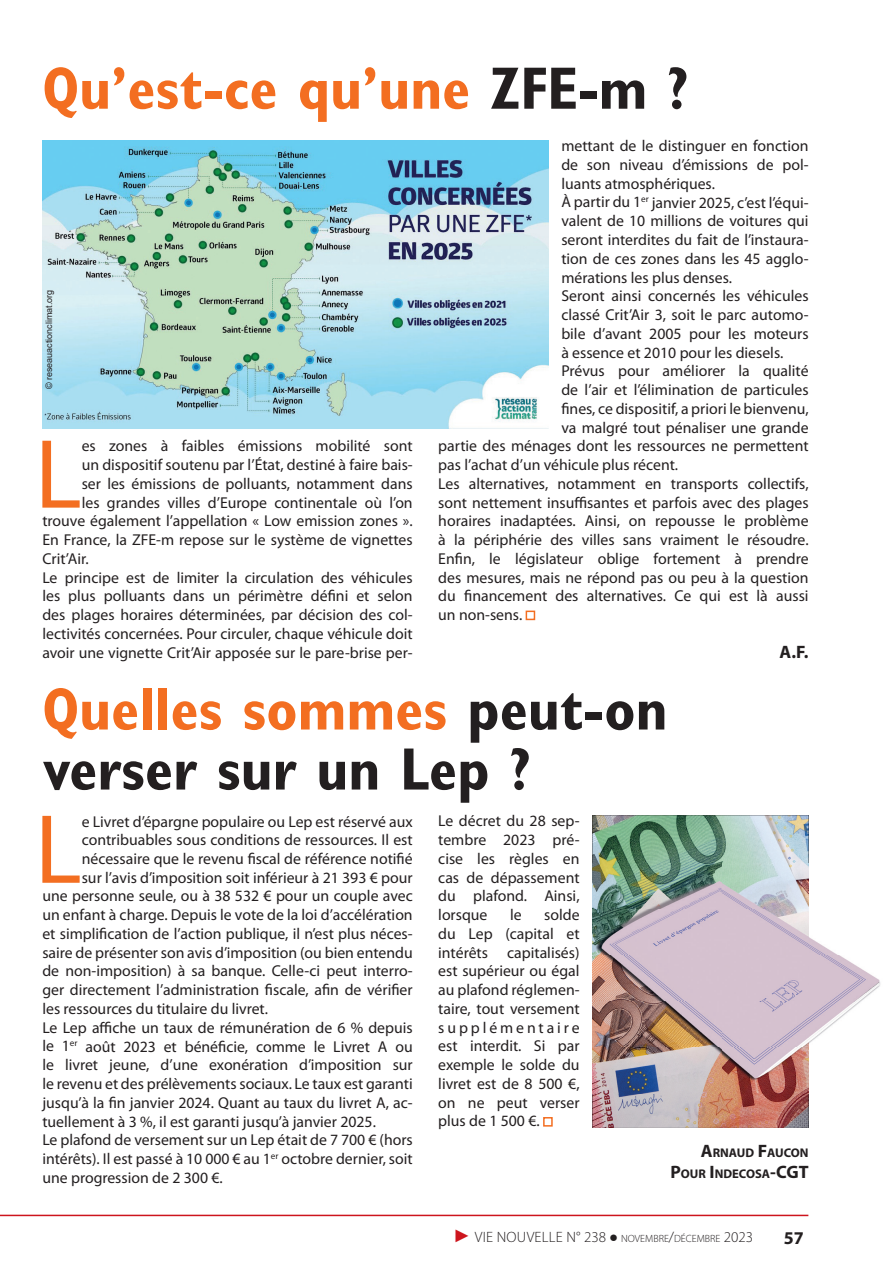
<style>
.page{position:relative;width:894px;height:1264px;background:#fff}
.page>*{position:absolute;margin:0;border:0;box-sizing:border-box;transform-origin:0 0}
.t1{font:99.15px "Myriad Pro";color:#f36e21}
.t2{font:700 condensed 60px/60px "Gill Sans";color:#231f20}
.t3{font:700 condensed 60px "Gill Sans";color:#f36e21}
.t4{font:700 18px "Myriad Pro";color:#231f20}
.t5{font:700 18px "Myriad Pro";color:#231f20}
.t6{font:15.75px/18.8px "Myriad Pro";color:#231f20;text-align:justify}
.t7{font:300 15px "Myriad Pro";letter-spacing:.02em;color:#231f20}
.t8{font:700 12.6px/21.6px "Myriad Pro";color:#231f20;text-align:right}
.t9{font:9px "Arial";color:#231f20}
.s1{color:#231f20}
.s2{color:#f36e21}
.s3{font-size:18px}
.s4{font-family:"Arial";font-weight:400;font-size:18px;color:#cd151d}
.s5{font-family:"Arial";font-weight:400}
.s6{font-size:10.5px}
.s7{font-style:inherit}
</style>
<div class="page">
<hr style="left:0;top:1214px;width:808px;height:2px;background:#cd151d">
<div style="left:525px;top:610px;width:10px;height:10px;border:2px solid #f36e21"></div>
<div style="left:543px;top:1117px;width:9px;height:9px;border:2px solid #f36e21"></div>
<img style="left:42px;top:140px;width:506px;height:288px">
<img style="left:592px;top:815px;width:216px;height:312px">
<img style="left:592px;top:863px;width:289px;height:230px">
<h2 class="t3" style="left:42px;top:53px;width:647px">Qu’est-ce qu’une <span class="s1">ZFE-m ?</span></h2>
<p class="t9" style="left:43px;top:389px;width:101px;rotate:-90deg">© reseauactionclimat.org</p>
<h1 class="t1" style="left:35px;top:413px;width:48px">L</h1>
<p class="t6" style="left:82px;top:436px;width:332px">es zones à faibles émissions mobilité sont</p>
<p class="t6" style="left:82px;top:455px;width:332px">un dispositif soutenu par l’État, destiné à faire bais-</p>
<p class="t6" style="left:82px;top:474px;width:332px">ser les émissions de polluants, notamment dans</p>
<p class="t6" style="left:82px;top:493px;width:332px">les grandes villes d’Europe continentale où l’on</p>
<p class="t6" style="left:42px;top:511px;width:371px">trouve également l’appellation « Low emission zones ».</p>
<p class="t6" style="left:42px;top:530px;width:371px">En France, la ZFE-m repose sur le système de vignettes</p>
<p class="t6" style="left:42px;top:549px;width:48px">Crit’Air.</p>
<p class="t6" style="left:42px;top:567px;width:371px">Le principe est de limiter la circulation des véhicules</p>
<p class="t6" style="left:42px;top:586px;width:371px">les plus polluants dans un périmètre défini et selon</p>
<p class="t6" style="left:42px;top:605px;width:371px">des plages horaires déterminées, par décision des col-</p>
<p class="t6" style="left:42px;top:624px;width:371px">lectivités concernées. Pour circuler, chaque véhicule doit</p>
<p class="t6" style="left:42px;top:642px;width:371px">avoir une vignette Crit’Air apposée sur le pare-brise per-</p>
<p class="t6" style="left:561px;top:136px;width:249px">mettant de le distinguer en fonction</p>
<p class="t6" style="left:561px;top:155px;width:249px">de son niveau d’émissions de pol-</p>
<p class="t6" style="left:561px;top:174px;width:155px">luants atmosphériques.</p>
<p class="t6" style="left:561px;top:193px;width:249px">À partir du 1<sup>er</sup> janvier 2025, c’est l’équi-</p>
<p class="t6" style="left:561px;top:211px;width:249px">valent de 10 millions de voitures qui</p>
<p class="t6" style="left:561px;top:230px;width:248px">seront interdites du fait de l’instaura-</p>
<p class="t6" style="left:561px;top:249px;width:248px">tion de ces zones dans les 45 agglo-</p>
<p class="t6" style="left:561px;top:268px;width:172px">mérations les plus denses.</p>
<p class="t6" style="left:561px;top:286px;width:249px">Seront ainsi concernés les véhicules</p>
<p class="t6" style="left:561px;top:305px;width:248px">classé Crit’Air 3, soit le parc automo-</p>
<p class="t6" style="left:561px;top:324px;width:249px">bile d’avant 2005 pour les moteurs</p>
<p class="t6" style="left:561px;top:342px;width:223px">à essence et 2010 pour les diesels.</p>
<p class="t6" style="left:561px;top:361px;width:249px">Prévus pour améliorer la qualité</p>
<p class="t6" style="left:561px;top:380px;width:249px">de l’air et l’élimination de particules</p>
<p class="t6" style="left:561px;top:399px;width:249px">fines, ce dispositif, a priori le bienvenu,</p>
<p class="t6" style="left:561px;top:417px;width:249px">va malgré tout pénaliser une grande</p>
<p class="t6" style="left:438px;top:436px;width:371px">partie des ménages dont les ressources ne permettent</p>
<p class="t6" style="left:438px;top:455px;width:241px">pas l’achat d’un véhicule plus récent.</p>
<p class="t6" style="left:438px;top:474px;width:371px">Les alternatives, notamment en transports collectifs,</p>
<p class="t6" style="left:438px;top:492px;width:371px">sont nettement insuffisantes et parfois avec des plages</p>
<p class="t6" style="left:438px;top:511px;width:371px">horaires inadaptées. Ainsi, on repousse le problème</p>
<p class="t6" style="left:438px;top:530px;width:371px">à la périphérie des villes sans vraiment le résoudre.</p>
<p class="t6" style="left:438px;top:549px;width:371px">Enfin, le législateur oblige fortement à prendre</p>
<p class="t6" style="left:438px;top:567px;width:371px">des mesures, mais ne répond pas ou peu à la question</p>
<p class="t6" style="left:438px;top:586px;width:371px">du financement des alternatives. Ce qui est là aussi</p>
<p class="t6" style="left:438px;top:605px;width:85px">un non-sens.</p>
<p class="t4" style="left:779px;top:640px;width:31px">A.F.</p>
<h2 class="t2" style="left:42px;top:679px;width:626px"><span class="s2">Quelles sommes</span> peut-on verser sur un Lep ?</h2>
<h1 class="t1" style="left:35px;top:788px;width:48px">L</h1>
<p class="t6" style="left:82px;top:811px;width:332px">e Livret d’épargne populaire ou Lep est réservé aux</p>
<p class="t6" style="left:82px;top:830px;width:332px">contribuables sous conditions de ressources. Il est</p>
<p class="t6" style="left:82px;top:849px;width:332px">nécessaire que le revenu fiscal de référence notifié</p>
<p class="t6" style="left:82px;top:868px;width:332px">sur l’avis d’imposition soit inférieur à 21 393 € pour</p>
<p class="t6" style="left:42px;top:886px;width:371px">une personne seule, ou à 38 532 € pour un couple avec</p>
<p class="t6" style="left:42px;top:905px;width:371px">un enfant à charge. Depuis le vote de la loi d’accélération</p>
<p class="t6" style="left:42px;top:924px;width:371px">et simplification de l’action publique, il n’est plus néces-</p>
<p class="t6" style="left:42px;top:942px;width:371px">saire de présenter son avis d’imposition (ou bien entendu</p>
<p class="t6" style="left:42px;top:961px;width:371px">de non-imposition) à sa banque. Celle-ci peut interro-</p>
<p class="t6" style="left:42px;top:980px;width:371px">ger directement l’administration fiscale, afin de vérifier</p>
<p class="t6" style="left:42px;top:999px;width:227px">les ressources du titulaire du livret.</p>
<p class="t6" style="left:42px;top:1017px;width:371px">Le Lep affiche un taux de rémunération de 6 % depuis</p>
<p class="t6" style="left:42px;top:1036px;width:371px">le 1<sup>er</sup> août 2023 et bénéficie, comme le Livret A ou</p>
<p class="t6" style="left:42px;top:1055px;width:371px">le livret jeune, d’une exonération d’imposition sur</p>
<p class="t6" style="left:42px;top:1074px;width:371px">le revenu et des prélèvements sociaux. Le taux est garanti</p>
<p class="t6" style="left:42px;top:1093px;width:371px">jusqu’à la fin janvier 2024. Quant au taux du livret A, ac-</p>
<p class="t6" style="left:42px;top:1111px;width:335px">tuellement à 3 %, il est garanti jusqu’à janvier 2025.</p>
<p class="t6" style="left:42px;top:1130px;width:371px">Le plafond de versement sur un Lep était de 7 700 € (hors</p>
<p class="t6" style="left:42px;top:1149px;width:371px">intérêts). Il est passé à 10 000 € au 1<sup>er</sup> octobre dernier, soit</p>
<p class="t6" style="left:42px;top:1168px;width:182px">une progression de 2 300 €.</p>
<p class="t6" style="left:438px;top:811px;width:143px">Le décret du 28 sep&shy;tembre 2023 pré&shy;cise les règles en cas de dépassement du plafond. Ainsi, lorsque</p>
<p class="t6" style="left:438px;top:905px;width:143px;text-indent:106px">solde du Lep (capital et intérêts capitalisés) est supérieur ou égal au plafond réglemen&shy;taire, tout versement supplémentaire est interdit. Si par exemple le solde du livret est de 8 500 €, on ne peut verser plus de 1 500 €.</p>
<p class="t6" style="left:509px;top:905px;width:13px">le</p>
<p class="t8" style="left:670px;top:1141px;width:140px"><span class="s3">A</span>RNAUD <span class="s3">F</span>AUCON<br><span class="s3">P</span>OUR <span class="s3">I</span>NDECOSA<span class="s3">-CGT</span></p>
<p class="t7" style="left:453px;top:1228px;width:301px"><span class="s4">►</span> VIE NOUVELLE N° 238 <span class="s5">●</span> <span class="s6">NOVEMBRE</span><span class="s7">/</span><span class="s6">DÉCEMBRE</span> <span class="s7">2023</span></p>
<p class="t5" style="left:783px;top:1226px;width:21px">57</p>
</div>
